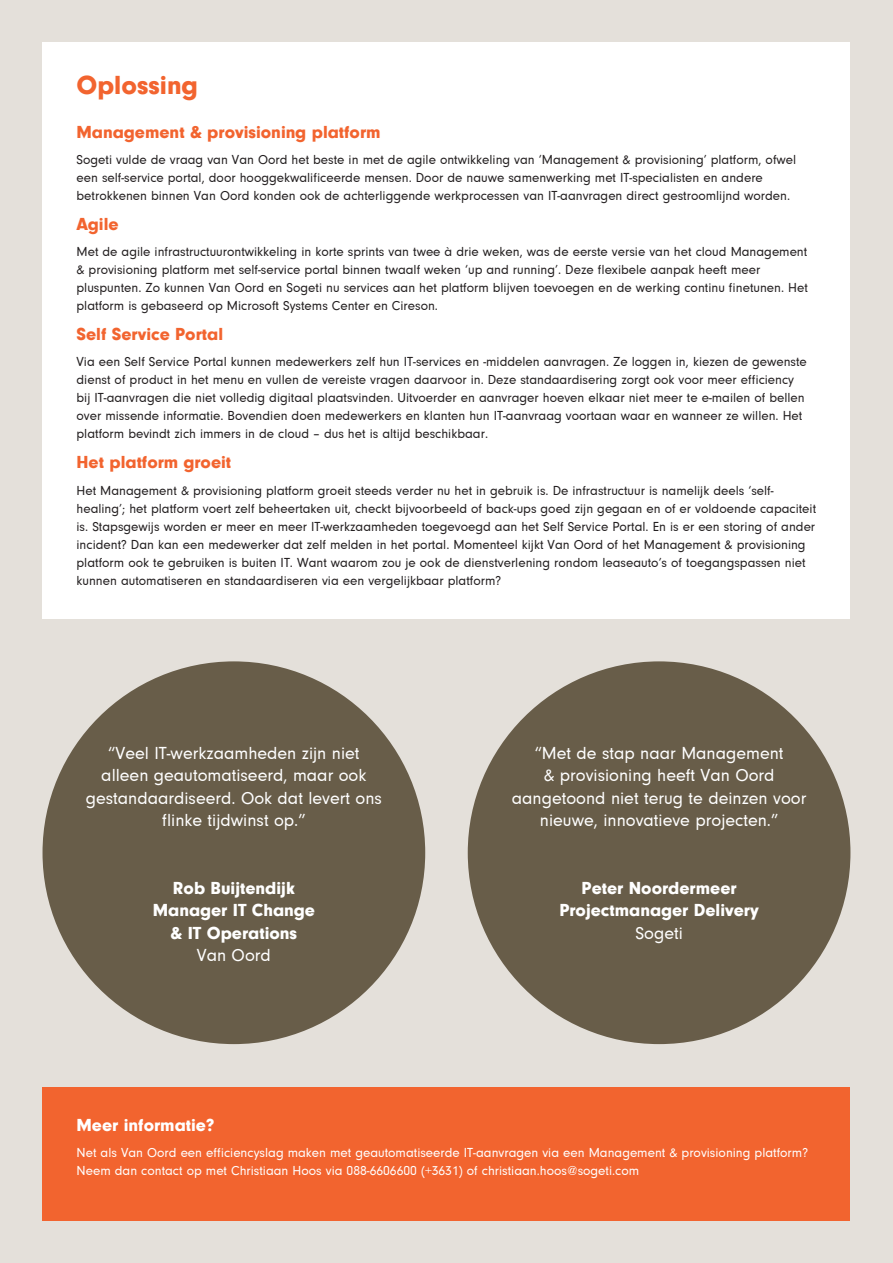
<style>
.page{position:relative;width:893px;height:1263px;background:#e4e0da}
.page>*{position:absolute;margin:0;border:0;box-sizing:border-box;transform-origin:0 0}
.t1{font:900 27px "Neuzeit Gro";color:#f2642f}
.t2{font:18px/22.5px "Neuzeit Gro";color:#fff;text-align:center}
.t3{font:900 18px/22.5px "Neuzeit Gro";color:#fff;text-align:center}
.t4{font:900 18px "Neuzeit Gro";color:#f2642f}
.t5{font:13.5px/18px "Neuzeit Gro";color:#231f20}
.t6{font:13.5px/18px "Neuzeit Gro";color:#fff}
</style>
<div class="page">
<div style="left:43px;top:43px;width:807px;height:576px;background:#fff"></div>
<div style="left:43px;top:1087px;width:807px;height:133px;background:#f2642f"></div>
<div style="left:43px;top:661px;width:382px;height:383px;background:#685d49;border-radius:50%"></div>
<div style="left:468px;top:661px;width:382px;height:383px;background:#685d49;border-radius:50%"></div>
<h1 class="t1" style="left:77px;top:70px;width:123px">Oplossing</h1>
<h2 class="t4" style="left:77px;top:121px;width:306px">Management &amp; provisioning platform</h2>
<p class="t5" style="left:77px;top:151px;width:721px">Sogeti vulde de vraag van Van Oord het beste in met de agile ontwikkeling van ‘Management &amp; provisioning’ platform, ofwel een self-service portal, door hooggekwalificeerde mensen. Door de nauwe samenwerking met IT-specialisten en andere betrokkenen binnen Van Oord konden ook de achterliggende werkprocessen van IT-aanvragen direct gestroomlijnd worden.</p>
<h2 class="t4" style="left:77px;top:213px;width:44px">Agile</h2>
<p class="t5" style="left:77px;top:243px;width:733px">Met de agile infrastructuurontwikkeling in korte sprints van twee à drie weken, was de eerste versie van het cloud Management &amp; provisioning platform met self-service portal binnen twaalf weken ‘up and running’. Deze flexibele aanpak heeft meer pluspunten. Zo kunnen Van Oord en Sogeti nu services aan het platform blijven toevoegen en de werking continu finetunen. Het platform is gebaseerd op Microsoft Systems Center en Cireson.</p>
<h2 class="t4" style="left:77px;top:323px;width:148px">Self Service Portal</h2>
<p class="t5" style="left:77px;top:353px;width:732px">Via een Self Service Portal kunnen medewerkers zelf hun IT-services en -middelen aanvragen. Ze loggen in, kiezen de gewenste dienst of product in het menu en vullen de vereiste vragen daarvoor in. Deze standaardisering zorgt ook voor meer efficiency bij IT-aanvragen die niet volledig digitaal plaatsvinden. Uitvoerder en aanvrager hoeven elkaar niet meer te e-mailen of bellen over missende informatie. Bovendien doen medewerkers en klanten hun IT-aanvraag voortaan waar en wanneer ze willen. Het platform bevindt zich immers in de cloud – dus het is altijd beschikbaar.</p>
<h2 class="t4" style="left:77px;top:452px;width:156px">Het platform groeit</h2>
<p class="t5" style="left:77px;top:482px;width:741px">Het Management &amp; provisioning platform groeit steeds verder nu het in gebruik is. De infrastructuur is namelijk deels ‘self&shy;healing’; het platform voert zelf beheertaken uit, checkt bijvoorbeeld of back-ups goed zijn gegaan en of er voldoende capaciteit is. Stapsgewijs worden er meer en meer IT-werkzaamheden toegevoegd aan het Self Service Portal. En is er een storing of ander incident? Dan kan een medewerker dat zelf melden in het portal. Momenteel kijkt Van Oord of het Management &amp; provisioning platform ook te gebruiken is buiten IT. Want waarom zou je ook de dienstverlening rondom leaseauto’s of toegangspassen niet kunnen automatiseren en standaardiseren via een vergelijkbaar platform?</p>
<h2 class="t2" style="left:86px;top:742px;width:298px">“Veel IT-werkzaamheden zijn niet alleen geautomatiseerd, maar ook gestandaardiseerd. Ook dat levert ons flinke tijdwinst op.”</h2>
<h2 class="t3" style="left:153px;top:876px;width:164px">Rob Buijtendijk<br>Manager IT Change &amp; IT Operations</h2>
<h2 class="t2" style="left:197px;top:944px;width:76px">Van Oord</h2>
<h2 class="t2" style="left:512px;top:742px;width:296px">“Met de stap naar Management<br>&amp; provisioning heeft Van Oord aangetoond niet terug te deinzen voor nieuwe, innovatieve projecten.”</h2>
<h2 class="t3" style="left:559px;top:876px;width:201px">Peter Noordermeer<br>Projectmanager Delivery</h2>
<h2 class="t2" style="left:635px;top:922px;width:49px">Sogeti</h2>
<h2 class="t3" style="left:77px;top:1114px;width:139px">Meer informatie?</h2>
<p class="t6" style="left:77px;top:1144px;width:733px">Net als Van Oord een efficiencyslag maken met geautomatiseerde IT-aanvragen via een Management &amp; provisioning platform?<br>Neem dan contact op met Christiaan Hoos via 088-6606600 (+3631) of christiaan.hoos@sogeti.com</p>
</div>
